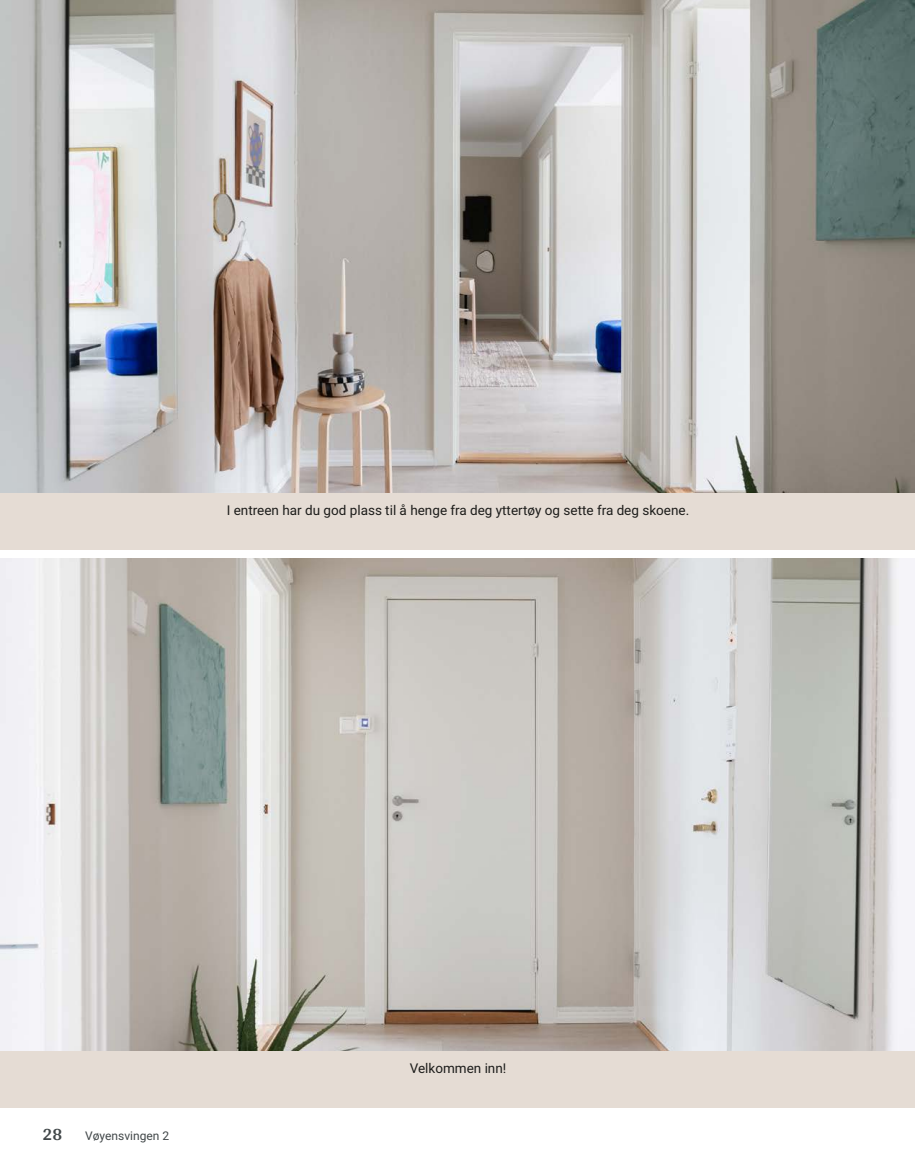
<style>
.page{position:relative;width:915px;height:1172px;background:#fff}
.page>*{position:absolute;margin:0;border:0;box-sizing:border-box;transform-origin:0 0}
.t1{font:700 18px "Arya";color:#414749}
.t2{font:13.5px "Roboto Vitec";color:#1d1d1b}
.t3{font:12px "Roboto Vitec";color:#414749}
</style>
<div class="page">
<div style="left:0;top:492px;width:914px;height:58px;background:#e5dcd4"></div>
<div style="left:0;top:1050px;width:914px;height:58px;background:#e5dcd4"></div>
<img style="left:0;top:0;width:914px;height:492px">
<img style="left:0;top:558px;width:914px;height:492px">
<hr style="left:914px;top:492px;width:1px;height:58px;background:#e5dcd4">
<hr style="left:914px;top:1050px;width:1px;height:58px;background:#e5dcd4">
<p class="t2" style="left:227px;top:501px;width:464px">I entreen har du god plass til å henge fra deg yttertøy og sette fra deg skoene.</p>
<h1 class="t1" style="left:43px;top:1123px;width:21px">28</h1>
<p class="t3" style="left:85px;top:1127px;width:85px">Vøyensvingen 2</p>
<p class="t2" style="left:409px;top:1059px;width:98px">Velkommen inn!</p>
</div>
